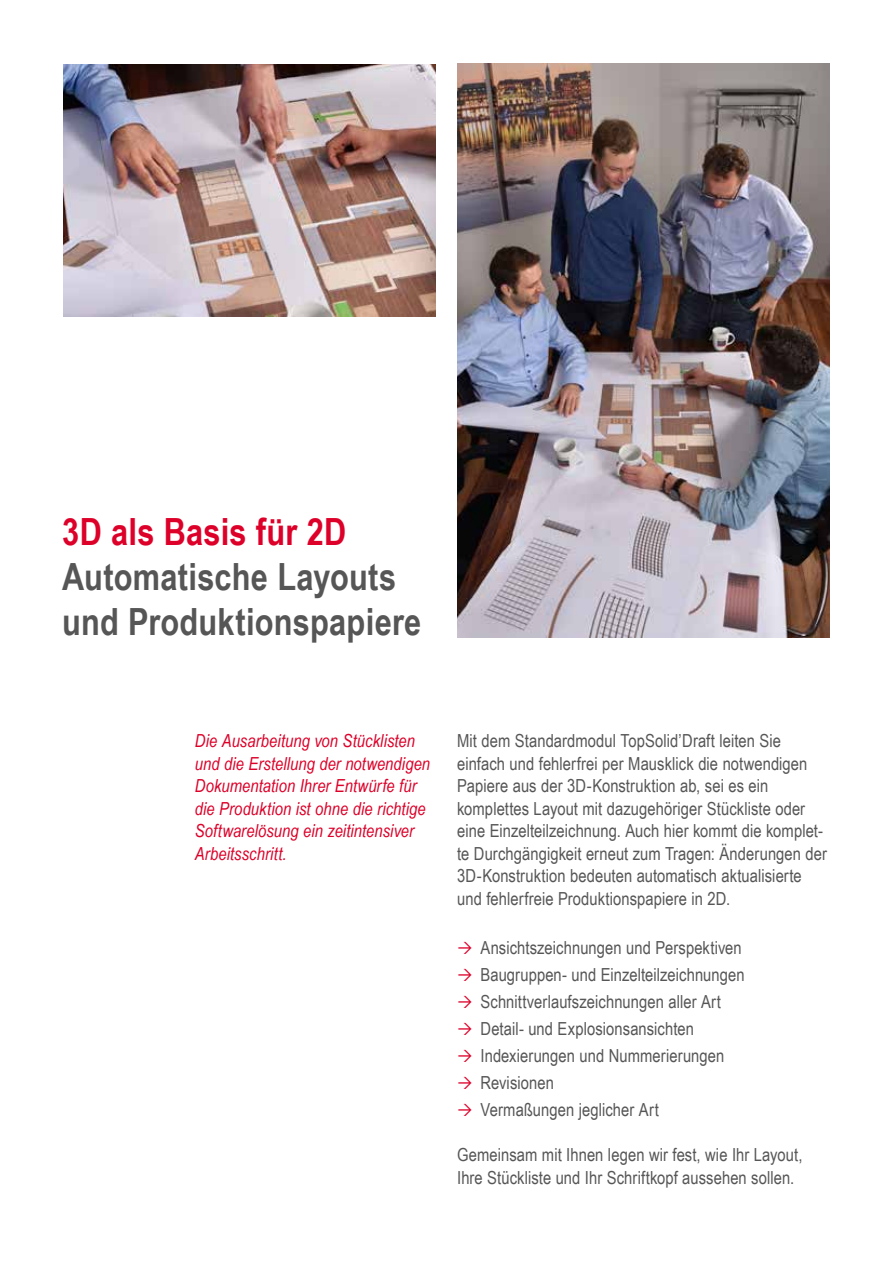
<style>
.page{position:relative;width:893px;height:1263px;background:#fff}
.page>*{position:absolute;margin:0;border:0;box-sizing:border-box;transform-origin:0 0}
.t1{font:700 37.5px/45px "Arial Narrow";letter-spacing:.005em;color:#565656}
.t2{font:700 37.5px "Arial Narrow";letter-spacing:.01em;color:#dd0029}
.t3{font:18px/22.5px "Arial Narrow";letter-spacing:.005em;color:#565656}
.t4{font:italic 18px/22.5px "Arial Narrow";letter-spacing:.005em;color:#dd0029}
</style>
<div class="page">
<img style="left:457px;top:64px;width:372px;height:573px">
<img style="left:64px;top:65px;width:372px;height:251px">
<h1 class="t2" style="left:62px;top:503px;width:286px">3D als Basis für 2D</h1>
<h1 class="t1" style="left:62px;top:552px;width:361px">Automatische Layouts und Produktionspapiere</h1>
<p class="t4" style="left:195px;top:729px;width:237px">Die Ausarbeitung von Stücklisten und die Erstellung der notwendigen<br>Dokumentation Ihrer Entwürfe für die Produktion ist ohne die richtige<br>Softwarelösung ein zeitintensiver<br>Arbeitsschritt.</p>
<p class="t3" style="left:457px;top:729px;width:371px">Mit dem Standardmodul TopSolid’Draft leiten Sie einfach und fehlerfrei per Mausklick die notwendigen Papiere aus der 3D-Konstruktion ab, sei es ein komplettes Layout mit dazugehöriger Stückliste oder eine Einzelteilzeichnung. Auch hier kommt die komplet&shy;te Durchgängigkeit erneut zum Tragen: Änderungen der 3D-Konstruktion bedeuten automatisch aktualisierte und fehlerfreie Produktionspapiere in 2D.</p>
<p class="t3" style="left:480px;top:933px;width:266px;line-height:27px">Ansichtszeichnungen und Perspektiven<br>Baugruppen- und Einzelteilzeichnungen<br>Schnittverlaufszeichnungen aller Art<br>Detail- und Explosionsansichten<br>Indexierungen und Nummerierungen<br>Revisionen<br>Vermaßungen jeglicher Art</p>
<p class="t3" style="left:457px;top:1143px;width:347px">Gemeinsam mit Ihnen legen wir fest, wie Ihr Layout,<br>Ihre Stückliste und Ihr Schriftkopf aussehen sollen.</p>
</div>
